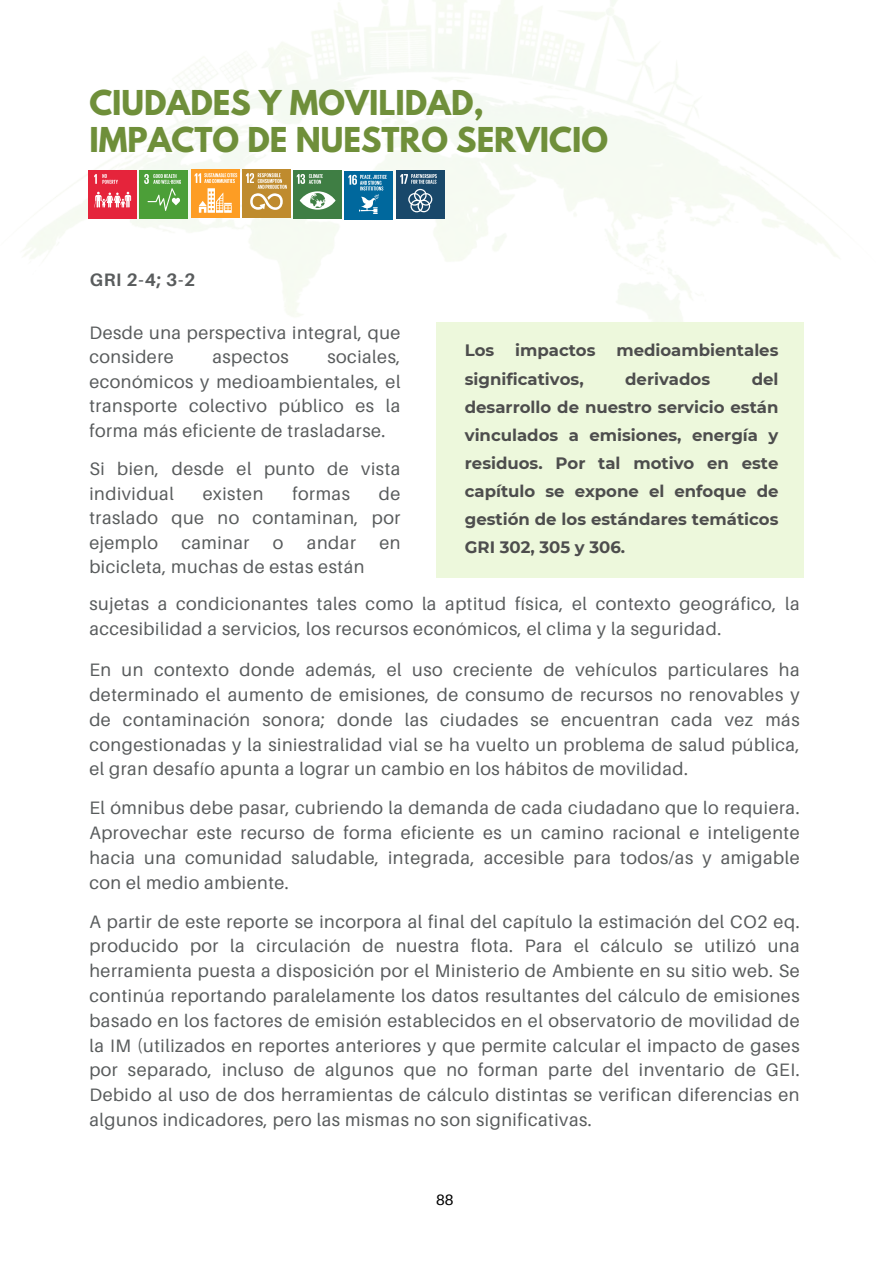
<style>
.page{position:relative;width:894px;height:1264px;background:#fff}
.page>*{position:absolute;margin:0;border:0;box-sizing:border-box;transform-origin:0 0}
.t1{font:700 30.3px/36.9px "League Spartan";color:#6f8f3a}
.t2{font:18px/24.8px "Aileron";letter-spacing:.03em;color:#595c5d;text-align:justify}
.t3{font:700 18px "Aileron";color:#595c5d}
.t4{font:700 16.5px/28.2px "Montserrat";color:#4d4d4d;text-align:justify}
.t5{font:15px "Aileron";color:#000}
</style>
<div class="page">
<img style="left:24px;top:0;width:814px;height:356px">
<div style="left:436px;top:322px;width:367px;height:255px;background:#edf8dc"></div>
<div style="left:139px;top:170px;width:49px;height:48px;background:#4c9f38"></div>
<svg style="left:144px;top:174px;width:37px;height:37px"></svg>
<div style="left:191px;top:169px;width:48px;height:48px;background:#fd9d24"></div>
<svg style="left:194px;top:173px;width:43px;height:40px"></svg>
<div style="left:242px;top:169px;width:48px;height:48px;background:#bf8b2e"></div>
<svg style="left:246px;top:173px;width:41px;height:37px"></svg>
<div style="left:88px;top:170px;width:49px;height:48px;background:#e5243b"></div>
<svg style="left:94px;top:174px;width:37px;height:33px"></svg>
<div style="left:293px;top:170px;width:49px;height:48px;background:#3f7e44"></div>
<svg style="left:297px;top:174px;width:38px;height:36px"></svg>
<div style="left:344px;top:171px;width:49px;height:48px;background:#00689d"></div>
<svg style="left:348px;top:175px;width:38px;height:39px"></svg>
<div style="left:396px;top:170px;width:48px;height:48px;background:#19486a"></div>
<svg style="left:400px;top:174px;width:36px;height:38px"></svg>
<p class="t1" style="left:89px;top:88px;width:520px">CIUDADES Y MOVILIDAD,<br>IMPACTO DE NUESTRO SERVICIO</p>
<p class="t3" style="left:90px;top:268px;width:107px">GRI 2-4; 3-2</p>
<p class="t2" style="left:89px;top:320px;width:312px">Desde una perspectiva integral, que considere</p>
<p class="t4" style="left:464px;top:336px;width:31px">Los</p>
<p class="t4" style="left:515px;top:336px;width:82px">impactos</p>
<p class="t4" style="left:616px;top:336px;width:163px">medioambientales</p>
<p class="t4" style="left:464px;top:364px;width:120px">significativos,</p>
<p class="t4" style="left:625px;top:364px;width:86px">derivados</p>
<p class="t2" style="left:89px;top:344px;width:312px;text-indent:238px">sociales, económicos y medioambientales, el transporte colectivo público es la forma más eficiente de trasladarse.</p>
<p class="t2" style="left:89px;top:456px;width:312px">Si bien, desde el punto de vista individual</p>
<p class="t2" style="left:212px;top:344px;width:78px">aspectos</p>
<p class="t4" style="left:464px;top:364px;width:315px;text-indent:287px">del desarrollo de nuestro servicio están vinculados a emisiones, energía y residuos. Por tal motivo en este capítulo se expone el enfoque de gestión de los estándares temáticos GRI 302, 305 y 306.</p>
<p class="t2" style="left:89px;top:591px;width:711px">sujetas a condicionantes tales como la aptitud física, el contexto geográfico, la accesibilidad a servicios, los recursos económicos, el clima y la seguridad.</p>
<p class="t2" style="left:89px;top:657px;width:711px">En un contexto donde además, el uso creciente de vehículos particulares ha determinado el aumento de emisiones, de consumo de recursos no renovables y de contaminación sonora; donde las ciudades se encuentran cada vez más congestionadas y la siniestralidad vial se ha vuelto un problema de salud pública, el gran desafío apunta a lograr un cambio en los hábitos de movilidad.</p>
<p class="t2" style="left:89px;top:795px;width:711px">El ómnibus debe pasar, cubriendo la demanda de cada ciudadano que lo requiera.<br>Aprovechar este recurso de forma eficiente es un camino racional e inteligente hacia una comunidad saludable, integrada, accesible para todos/as y amigable con el medio ambiente.</p>
<p class="t2" style="left:89px;top:908px;width:711px">A partir de este reporte se incorpora al final del capítulo la estimación del CO2 eq. producido por la circulación de nuestra flota. Para el cálculo se utilizó una herramienta puesta a disposición por el Ministerio de Ambiente en su sitio web. Se continúa reportando paralelamente los datos resultantes del cálculo de emisiones basado en los factores de emisión establecidos en el observatorio de movilidad de la IM (utilizados en reportes anteriores y que permite calcular el impacto de gases por separado, incluso de algunos que no forman parte del inventario de GEI.<br>Debido al uso de dos herramientas de cálculo distintas se verifican diferencias en algunos indicadores, pero las mismas no son significativas.</p>
<p class="t2" style="left:203px;top:480px;width:62px">existen</p>
<p class="t2" style="left:292px;top:480px;width:59px">formas</p>
<p class="t2" style="left:89px;top:481px;width:312px;text-indent:289px">de traslado que no contaminan, por ejemplo</p>
<p class="t2" style="left:181px;top:529px;width:70px">caminar</p>
<p class="t2" style="left:273px;top:529px;width:12px">o</p>
<p class="t2" style="left:307px;top:529px;width:50px">andar</p>
<p class="t2" style="left:379px;top:529px;width:23px">en</p>
<p class="t2" style="left:89px;top:554px;width:276px">bicicleta, muchas de estas están</p>
<h3 class="t5" style="left:436px;top:1190px;width:19px">88</h3>
</div>
